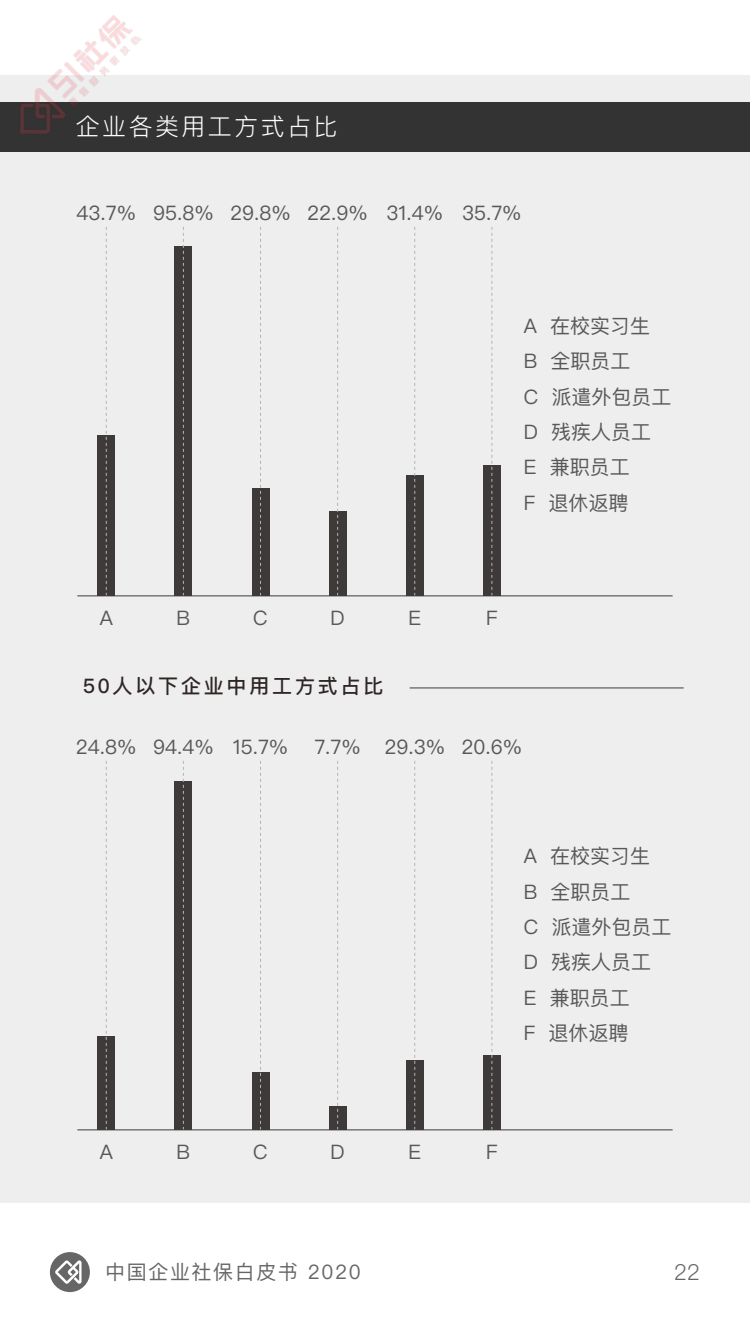
<style>
.page{position:relative;width:750px;height:1334px;background:#fff}
.page>*{position:absolute;margin:0;border:0;box-sizing:border-box;transform-origin:0 0}
.t1{font:300 24px "Ping Fang SC";letter-spacing:.1em;color:#fff}
.t2{font:300 22px "Ping Fang SC";color:#666}
.t3{font:20px/35.3px "Ping Fang SC";color:#595757}
.t4{font:500 20px "Ping Fang SC";letter-spacing:.14em;color:#2e2624}
.t5{font:20px "Ping Fang SC";letter-spacing:.08em;color:#666}
</style>
<div class="page">
<svg style="left:50px;top:1252px;width:40px;height:40px"></svg>
<div style="left:0;top:75px;width:750px;height:1127px;background:#eeeeef"></div>
<div style="left:0;top:102px;width:750px;height:50px;background:#333"></div>
<div style="left:98px;top:435px;width:17px;height:161px;background:#3e3a39"></div>
<svg style="left:106px;top:227px;width:1px;height:368px"></svg>
<div style="left:175px;top:247px;width:17px;height:349px;background:#3e3a39"></div>
<svg style="left:183px;top:227px;width:1px;height:368px"></svg>
<div style="left:252px;top:489px;width:17px;height:107px;background:#3e3a39"></div>
<svg style="left:260px;top:227px;width:1px;height:368px"></svg>
<div style="left:329px;top:512px;width:17px;height:84px;background:#3e3a39"></div>
<svg style="left:337px;top:227px;width:1px;height:368px"></svg>
<div style="left:483px;top:465px;width:17px;height:131px;background:#3e3a39"></div>
<svg style="left:491px;top:227px;width:1px;height:368px"></svg>
<div style="left:406px;top:475px;width:17px;height:121px;background:#3e3a39"></div>
<svg style="left:414px;top:227px;width:1px;height:368px"></svg>
<hr style="left:77px;top:595px;width:596px;height:1px;background:#3e3a39">
<div style="left:98px;top:1037px;width:17px;height:93px;background:#3e3a39"></div>
<svg style="left:106px;top:761px;width:1px;height:368px"></svg>
<div style="left:175px;top:781px;width:17px;height:349px;background:#3e3a39"></div>
<svg style="left:183px;top:761px;width:1px;height:368px"></svg>
<div style="left:252px;top:1073px;width:17px;height:57px;background:#3e3a39"></div>
<svg style="left:260px;top:761px;width:1px;height:368px"></svg>
<div style="left:329px;top:1106px;width:17px;height:24px;background:#3e3a39"></div>
<svg style="left:337px;top:761px;width:1px;height:368px"></svg>
<div style="left:483px;top:1056px;width:17px;height:74px;background:#3e3a39"></div>
<svg style="left:491px;top:761px;width:1px;height:368px"></svg>
<div style="left:406px;top:1060px;width:17px;height:70px;background:#3e3a39"></div>
<svg style="left:414px;top:761px;width:1px;height:368px"></svg>
<hr style="left:77px;top:1129px;width:596px;height:1px;background:#3e3a39">
<hr style="left:410px;top:688px;width:274px;height:1px;background:#3e3a39">
<img style="left:19px;top:15px;width:123px;height:120px">
<p class="t1" style="left:76px;top:112px;width:263px">企业各类用工方式占比</p>
<p class="t3" style="left:76px;top:195px;width:447px">43.7% 95.8% 29.8% 22.9% 31.4% 35.7%</p>
<p class="t3" style="left:524px;top:308px;width:149px">A 在校实习生<br>B 全职员工<br>C 派遣外包员工<br>D 残疾人员工<br>E 兼职员工<br>F 退休返聘</p>
<p class="t3" style="left:100px;top:600px;width:15px">A</p>
<p class="t3" style="left:177px;top:600px;width:15px">B</p>
<p class="t3" style="left:253px;top:600px;width:16px">C</p>
<p class="t3" style="left:331px;top:600px;width:16px">D</p>
<p class="t3" style="left:408px;top:600px;width:14px">E</p>
<p class="t3" style="left:486px;top:600px;width:13px">F</p>
<p class="t4" style="left:83px;top:673px;width:302px">50人以下企业中用工方式占比</p>
<p class="t3" style="left:76px;top:729px;width:214px">24.8% 94.4% 15.7%</p>
<p class="t3" style="left:314px;top:729px;width:209px">7.7% 29.3% 20.6%</p>
<p class="t3" style="left:524px;top:838px;width:149px">A 在校实习生<br>B 全职员工<br>C 派遣外包员工<br>D 残疾人员工<br>E 兼职员工<br>F 退休返聘</p>
<p class="t3" style="left:100px;top:1134px;width:15px">A</p>
<p class="t3" style="left:177px;top:1134px;width:15px">B</p>
<p class="t3" style="left:253px;top:1134px;width:16px">C</p>
<p class="t3" style="left:331px;top:1134px;width:16px">D</p>
<p class="t3" style="left:408px;top:1134px;width:14px">E</p>
<p class="t3" style="left:486px;top:1134px;width:13px">F</p>
<p class="t5" style="left:105px;top:1259px;width:257px">中国企业社保白皮书 2020</p>
<p class="t2" style="left:674px;top:1258px;width:28px">22</p>
</div>
